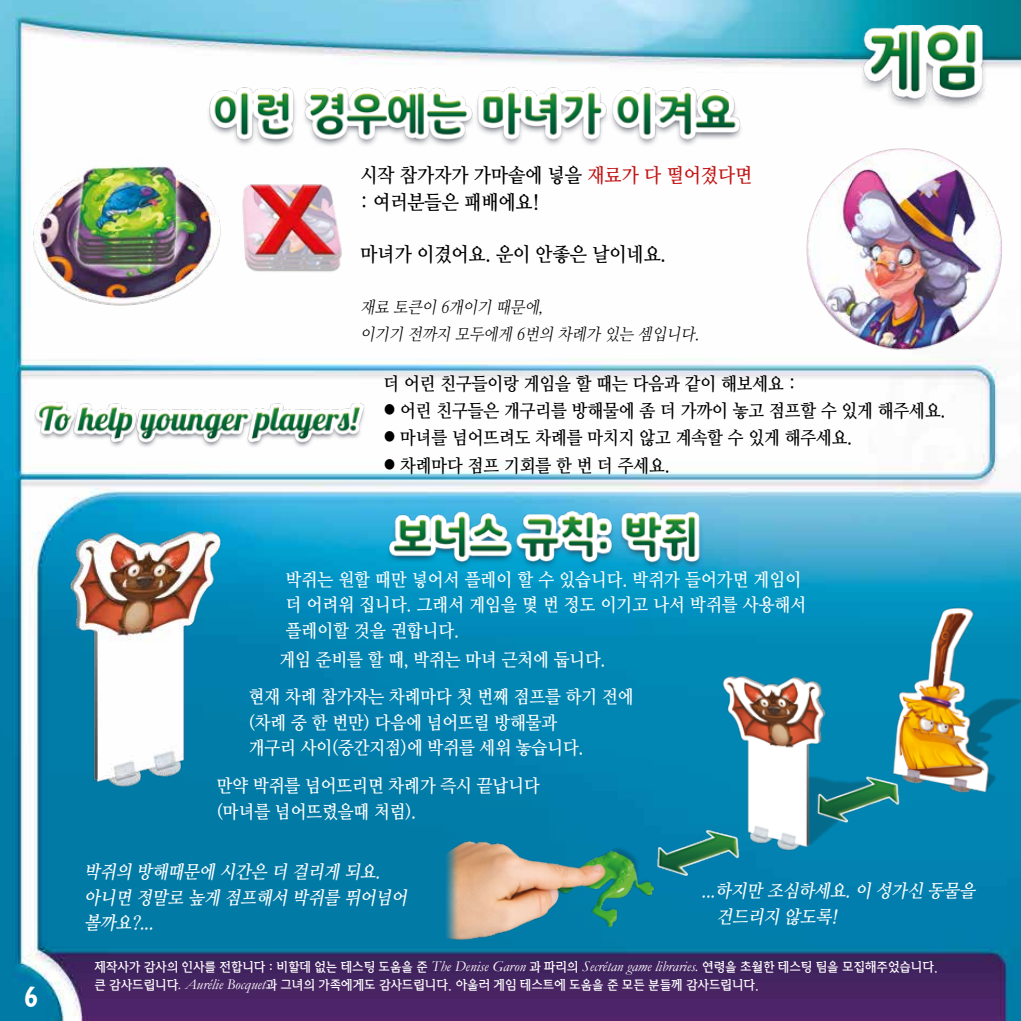
<style>
.page{position:relative;width:1021px;height:1021px;background:#fff}
.page>*{position:absolute;margin:0;border:0;box-sizing:border-box;transform-origin:0 0}
.t1{font:30px "Boogaloo";color:#fff}
.t2{font:19.8px/27px "Nanum Myeongjo OTF Bold";color:#000;scale:.91 1}
.t3{font:18.15px/25.5px "Nanum Myeongjo OTF Bold";color:#fff;scale:.91 1}
.t4{font:18.15px "Nanum Myeongjo OTF Bold";color:#000;scale:.91 1}
.t5{font:italic 18.15px/25.5px "Nanum Myeongjo OTF Bold";color:#fff;scale:.91 1}
.t6{font:italic 16.5px/27px "Nanum Myeongjo OTF";color:#000;scale:.91 1}
.t7{font:13.5px/18px "SD Iyagi b Md";color:#fff}
.s1{color:#c21617}
.s2{font-family:"Garamond";font-style:italic;font-size:15px}
</style>
<div class="page">
<img style="left:0;top:0;width:1020px;height:1020px">
<img style="left:12px;top:141px;width:342px;height:179px">
<img style="left:114px;top:82px;width:673px;height:74px">
<img style="left:177px;top:495px;width:739px;height:85px">
<img style="left:0;top:388px;width:384px;height:72px">
<img style="left:787px;top:111px;width:233px;height:246px">
<img style="left:503px;top:26px;width:517px;height:85px">
<img style="left:33px;top:503px;width:224px;height:297px">
<img style="left:438px;top:597px;width:582px;height:357px">
<h1 class="t1" style="left:24px;top:978px;width:16px">6</h1>
<p class="t2" style="left:360px;top:161px;width:432px">시작 참가자가 가마솥에 넣을 <span class="s1">재료가 다 떨어졌다면 </span>: 여러분들은 패배에요!</p>
<p class="t2" style="left:360px;top:240px;width:337px">마녀가 이겼어요. 운이 안좋은 날이네요.</p>
<p class="t6" style="left:360px;top:293px;width:377px">재료 토큰이 6개이기 때문에,<br>이기기 전까지 모두에게 6번의 차례가 있는 셈입니다.</p>
<p class="t4" style="left:383px;top:373px;width:454px">더 어린 친구들이랑 게임을 할 때는 다음과 같이 해보세요 :</p>
<p class="t4" style="left:383px;top:400px;width:618px">● 어린 친구들은 개구리를 방해물에 좀 더 가까이 놓고 점프할 수 있게 해주세요.</p>
<p class="t4" style="left:383px;top:427px;width:516px">● 마녀를 넘어뜨려도 차례를 마치지 않고 계속할 수 있게 해주세요.</p>
<p class="t4" style="left:383px;top:454px;width:316px">● 차례마다 점프 기회를 한 번 더 주세요.</p>
<p class="t3" style="left:286px;top:565px;width:573px">박쥐는 원할 때만 넣어서 플레이 할 수 있습니다. 박쥐가 들어가면 게임이 더 어려워 집니다. 그래서 게임을 몇 번 정도 이기고 나서 박쥐를 사용해서 플레이할 것을 권합니다.</p>
<p class="t3" style="left:279px;top:646px;width:360px">게임 준비를 할 때, 박쥐는 마녀 근처에 둡니다.</p>
<p class="t3" style="left:249px;top:683px;width:424px">현재 차례 참가자는 차례마다 첫 번째 점프를 하기 전에 (차례 중 한 번만) 다음에 넘어뜨릴 방해물과<br>개구리 사이(중간지점)에 박쥐를 세워 놓습니다.</p>
<p class="t3" style="left:217px;top:772px;width:356px">만약 박쥐를 넘어뜨리면 차례가 즉시 끝납니다 (마녀를 넘어뜨렸을때 처럼).</p>
<p class="t5" style="left:84px;top:858px;width:360px">박쥐의 방해때문에 시간은 더 걸리게 되요. 아니면 정말로 높게 점프해서 박쥐를 뛰어넘어 볼까요?...</p>
<p class="t5" style="left:716px;top:877px;width:289px;text-indent:-15px">...하지만 조심하세요. 이 성가신 동물을 건드리지 않도록!</p>
<p class="t7" style="left:94px;top:957px;width:845px">제작사가 감사의 인사를 전합니다 : 비할데 없는 테스팅 도움을 준 <span class="s2">The Denise Garon</span> 과 파리의 <span class="s2">Secrétan game libraries.</span> 연령을 초월한 테스팅 팀을 모집해주었습니다. 큰 감사드립니다<span class="s2">. Aurélie Bocquet</span>과 그녀의 가족에게도 감사드립니다. 아울러 게임 테스트에 도움을 준 모든 분들께 감사드립니다.</p>
</div>
